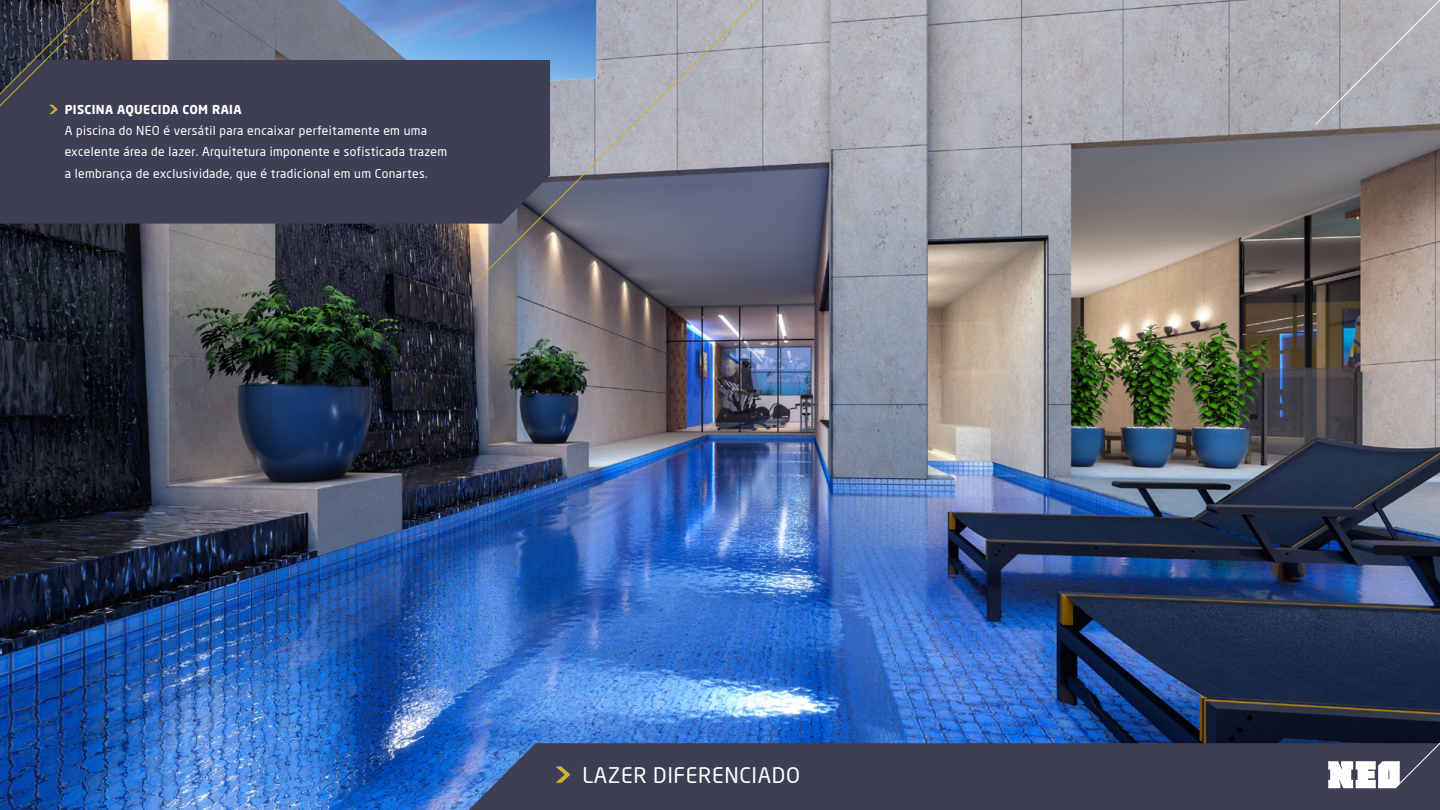
<style>
.page{position:relative;width:1440px;height:810px;background:#fff}
.page>*{position:absolute;margin:0;border:0;box-sizing:border-box;transform-origin:0 0}
.t1{font:21.15px "Neo Sans Pro";letter-spacing:.03em;color:#fff}
.t2{font:12.15px/21.3px "Neo Sans Pro";letter-spacing:.03em;color:#fff}
.t3{font:700 12.15px "Neo Sans Pro";letter-spacing:.03em;color:#fff}
</style>
<div class="page">
<img style="left:0;top:0;width:1440px;height:810px">
<div style="left:466px;top:743px;width:974px;height:67px;background:#3e3e54"></div>
<svg style="left:1328px;top:607px;width:112px;height:182px;background:#353e54"></svg>
<div style="left:140px;top:60px;width:335px;height:164px;background:#3e3e54"></div>
<svg style="left:556px;top:766px;width:14px;height:17px"></svg>
<svg style="left:0;top:0;width:140px;height:467px;background:#2e2e39"></svg>
<svg style="left:0;top:39px;width:67px;height:432px;background:#282b39"></svg>
<svg style="left:475px;top:0;width:514px;height:283px;background:#8d91a0"></svg>
<svg style="left:1315px;top:0;width:125px;height:125px;background:#adadb3"></svg>
<p class="t3" style="left:65px;top:102px;width:178px">PISCINA AQUECIDA COM RAIA</p>
<p class="t2" style="left:65px;top:120px;width:384px">A piscina do NEO é versátil para encaixar perfeitamente em uma excelente área de lazer. Arquitetura imponente e sofisticada trazem a lembrança de exclusividade, que é tradicional em um Conartes.</p>
<h1 class="t1" style="left:582px;top:762px;width:219px">LAZER DIFERENCIADO</h1>
</div>
